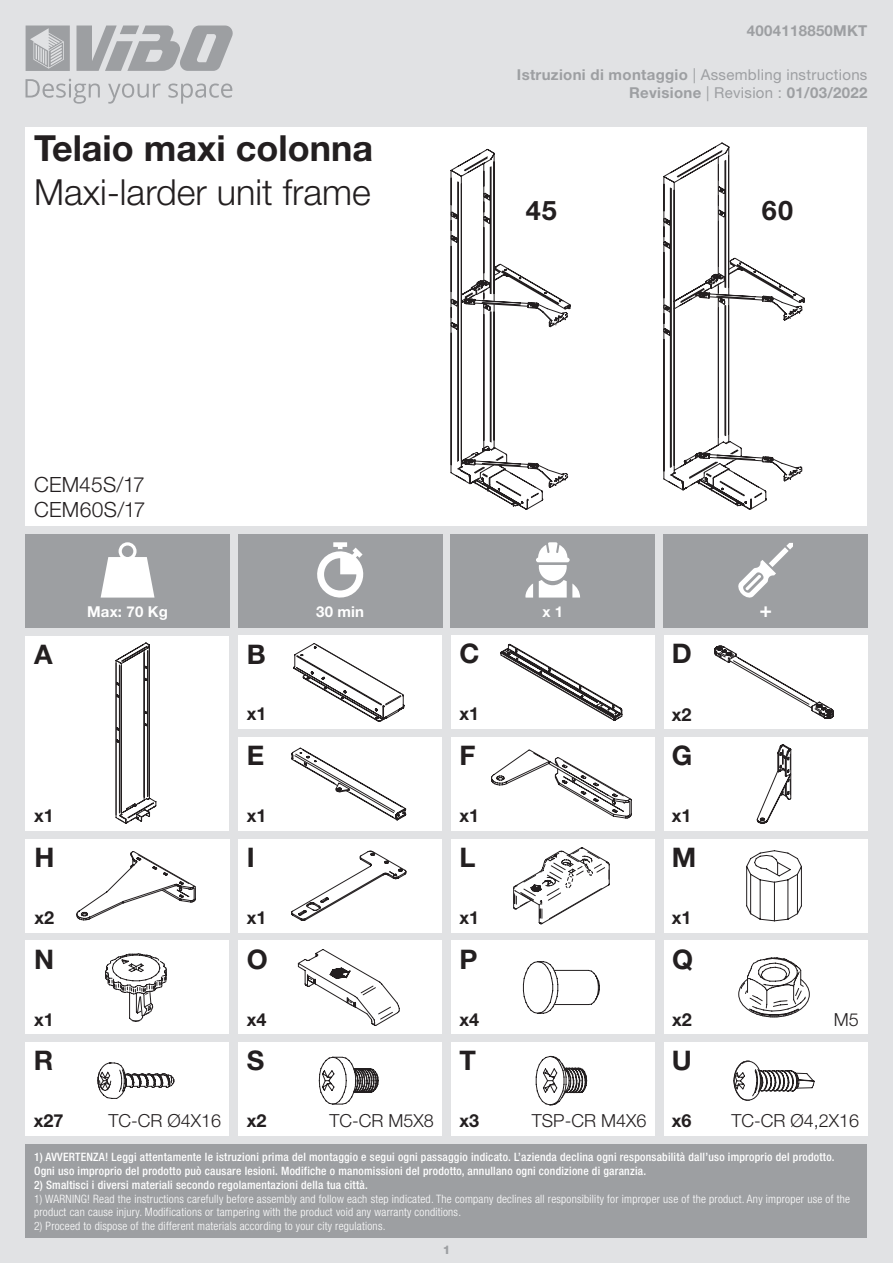
<style>
.page{position:relative;width:893px;height:1263px;background:#e1e2e4}
.page>*{position:absolute;margin:0;border:0;box-sizing:border-box;transform-origin:0 0}
.t1{font:300 36px "Helvetica Neue LT Std";color:#231f20}
.t2{font:700 36px "Helvetica Neue LT Std";color:#231f20}
.t3{font:700 27px "Helvetica Neue LT Pro";color:#231f20}
.t4{font:300 21px/25.2px "Helvetica Neue LT Std";letter-spacing:.015em;color:#231f20}
.t5{font:700 21px "Helvetica Neue LT Pro";color:#fff}
.t6{font:300 18px "Helvetica Neue LT Pro";color:#231f20}
.t7{font:700 18px "Helvetica Neue LT Pro";color:#231f20}
.t8{font:700 15px/18px "Helvetica Neue LT Pro";letter-spacing:.02em;color:#9d9fa2;text-align:right}
.t9{font:700 15px "Helvetica Neue LT Pro";letter-spacing:.01em;color:#fff}
.t10{font:800 12px "Helvetica Neue LT Pro";color:#9d9fa2}
.t11{font:500 condensed 11.55px/13.8px "Helvetica Neue LT Pro";letter-spacing:.02em;color:#fff}
.t12{font:300 condensed 11.55px/13.8px "Helvetica Neue LT Pro";letter-spacing:.02em;color:#fff}
.s1{font-weight:400}
</style>
<div class="page">
<svg style="left:77px;top:26px;width:156px;height:45px"></svg>
<svg style="left:26px;top:26px;width:44px;height:45px"></svg>
<svg style="left:26px;top:79px;width:74px;height:25px"></svg>
<svg style="left:108px;top:84px;width:53px;height:20px"></svg>
<svg style="left:168px;top:84px;width:64px;height:20px"></svg>
<div style="left:26px;top:127px;width:841px;height:398px;background:#fff"></div>
<div style="left:451px;top:534px;width:204px;height:93px;background:#9d9fa2"></div>
<div style="left:238px;top:534px;width:204px;height:93px;background:#9d9fa2"></div>
<svg style="left:317px;top:542px;width:47px;height:56px"></svg>
<svg style="left:525px;top:542px;width:55px;height:56px"></svg>
<div style="left:664px;top:534px;width:204px;height:93px;background:#9d9fa2"></div>
<svg style="left:738px;top:543px;width:55px;height:55px"></svg>
<div style="left:26px;top:1144px;width:841px;height:93px;background:#9d9fa2"></div>
<div style="left:26px;top:534px;width:204px;height:93px;background:#9d9fa2"></div>
<svg style="left:101px;top:542px;width:53px;height:56px"></svg>
<div style="left:26px;top:636px;width:203px;height:195px;background:#fff"></div>
<div style="left:26px;top:941px;width:203px;height:93px;background:#fff"></div>
<div style="left:664px;top:941px;width:203px;height:93px;background:#fff"></div>
<div style="left:238px;top:636px;width:204px;height:93px;background:#fff"></div>
<div style="left:238px;top:737px;width:204px;height:94px;background:#fff"></div>
<div style="left:238px;top:839px;width:204px;height:93px;background:#fff"></div>
<div style="left:26px;top:839px;width:204px;height:93px;background:#fff"></div>
<div style="left:238px;top:941px;width:204px;height:93px;background:#fff"></div>
<div style="left:238px;top:1042px;width:204px;height:94px;background:#fff"></div>
<div style="left:451px;top:636px;width:204px;height:93px;background:#fff"></div>
<div style="left:451px;top:737px;width:204px;height:94px;background:#fff"></div>
<div style="left:451px;top:839px;width:204px;height:93px;background:#fff"></div>
<div style="left:451px;top:941px;width:204px;height:93px;background:#fff"></div>
<div style="left:451px;top:1042px;width:204px;height:94px;background:#fff"></div>
<div style="left:664px;top:636px;width:203px;height:93px;background:#fff"></div>
<div style="left:664px;top:737px;width:203px;height:94px;background:#fff"></div>
<div style="left:664px;top:839px;width:203px;height:93px;background:#fff"></div>
<div style="left:26px;top:1042px;width:203px;height:94px;background:#fff"></div>
<div style="left:664px;top:1042px;width:203px;height:94px;background:#fff"></div>
<svg style="left:115px;top:642px;width:42px;height:182px"></svg>
<svg style="left:293px;top:643px;width:111px;height:79px"></svg>
<svg style="left:500px;top:644px;width:123px;height:77px"></svg>
<svg style="left:714px;top:645px;width:120px;height:74px"></svg>
<svg style="left:291px;top:747px;width:115px;height:74px"></svg>
<svg style="left:491px;top:749px;width:141px;height:70px"></svg>
<svg style="left:513px;top:847px;width:97px;height:77px"></svg>
<svg style="left:757px;top:744px;width:34px;height:80px"></svg>
<svg style="left:76px;top:851px;width:120px;height:69px"></svg>
<svg style="left:291px;top:850px;width:116px;height:71px"></svg>
<svg style="left:298px;top:949px;width:102px;height:77px"></svg>
<svg style="left:746px;top:850px;width:56px;height:71px"></svg>
<svg style="left:105px;top:953px;width:62px;height:69px"></svg>
<svg style="left:523px;top:961px;width:77px;height:53px"></svg>
<svg style="left:319px;top:1056px;width:60px;height:49px"></svg>
<svg style="left:536px;top:1056px;width:51px;height:49px"></svg>
<svg style="left:97px;top:1062px;width:78px;height:37px"></svg>
<svg style="left:733px;top:1060px;width:82px;height:41px"></svg>
<div style="left:734px;top:1061px;width:28px;height:39px;border:1px solid #231f20;border-radius:50%"></div>
<svg style="left:738px;top:957px;width:72px;height:60px"></svg>
<svg style="left:450px;top:149px;width:121px;height:361px"></svg>
<svg style="left:663px;top:142px;width:142px;height:368px"></svg>
<h1 class="t2" style="left:34px;top:126px;width:341px">Telaio maxi colonna</h1>
<h1 class="t1" style="left:34px;top:170px;width:338px">Maxi-larder unit frame</h1>
<h3 class="t4" style="left:34px;top:471px;width:113px">CEM45S/17<br>CEM60S/17</h3>
<p class="t8" style="left:747px;top:22px;width:122px">4004118850MKT</p>
<p class="t8" style="left:517px;top:65px;width:352px">Istruzioni di montaggio <span class="s1">| Assembling instructions<br></span>Revisione <span class="s1">| Revision :</span> 01/03/2022</p>
<h2 class="t3" style="left:526px;top:194px;width:33px">45</h2>
<h2 class="t3" style="left:762px;top:194px;width:33px">60</h2>
<p class="t9" style="left:87px;top:603px;width:82px">Max: 70 Kg</p>
<p class="t9" style="left:316px;top:603px;width:49px">30 min</p>
<p class="t9" style="left:542px;top:603px;width:22px">x 1</p>
<h3 class="t5" style="left:759px;top:597px;width:14px">+</h3>
<h2 class="t3" style="left:34px;top:637px;width:20px">A</h2>
<h2 class="t3" style="left:247px;top:637px;width:21px">B</h2>
<h2 class="t3" style="left:459px;top:637px;width:22px">C</h2>
<h2 class="t3" style="left:672px;top:637px;width:22px">D</h2>
<h3 class="t7" style="left:247px;top:703px;width:21px">x1</h3>
<h3 class="t7" style="left:459px;top:703px;width:21px">x1</h3>
<h3 class="t7" style="left:672px;top:703px;width:21px">x2</h3>
<h2 class="t3" style="left:247px;top:739px;width:19px">E</h2>
<h2 class="t3" style="left:459px;top:739px;width:18px">F</h2>
<h2 class="t3" style="left:672px;top:739px;width:22px">G</h2>
<h3 class="t7" style="left:34px;top:804px;width:21px">x1</h3>
<h3 class="t7" style="left:247px;top:804px;width:21px">x1</h3>
<h3 class="t7" style="left:459px;top:805px;width:21px">x1</h3>
<h3 class="t7" style="left:672px;top:805px;width:21px">x1</h3>
<h2 class="t3" style="left:34px;top:840px;width:22px">H</h2>
<h2 class="t3" style="left:247px;top:840px;width:9px">I</h2>
<h2 class="t3" style="left:459px;top:840px;width:18px">L</h2>
<h2 class="t3" style="left:672px;top:840px;width:26px">M</h2>
<h3 class="t7" style="left:34px;top:906px;width:21px">x2</h3>
<h3 class="t7" style="left:247px;top:906px;width:21px">x1</h3>
<h3 class="t7" style="left:459px;top:906px;width:21px">x1</h3>
<h3 class="t7" style="left:672px;top:906px;width:21px">x1</h3>
<h2 class="t3" style="left:247px;top:942px;width:23px">O</h2>
<h2 class="t3" style="left:34px;top:942px;width:22px">N</h2>
<h2 class="t3" style="left:672px;top:942px;width:23px">Q</h2>
<h2 class="t3" style="left:459px;top:942px;width:20px">P</h2>
<h3 class="t7" style="left:34px;top:1008px;width:21px">x1</h3>
<h3 class="t7" style="left:672px;top:1008px;width:21px">x2</h3>
<h3 class="t7" style="left:247px;top:1008px;width:21px">x4</h3>
<h3 class="t7" style="left:459px;top:1008px;width:21px">x4</h3>
<h2 class="t3" style="left:247px;top:1044px;width:19px">S</h2>
<h2 class="t3" style="left:34px;top:1044px;width:21px">R</h2>
<h2 class="t3" style="left:672px;top:1044px;width:22px">U</h2>
<h2 class="t3" style="left:459px;top:1044px;width:18px">T</h2>
<h3 class="t6" style="left:834px;top:1008px;width:27px">M5</h3>
<h3 class="t7" style="left:34px;top:1110px;width:31px">x27</h3>
<h3 class="t6" style="left:108px;top:1110px;width:114px">TC-CR Ø4X16</h3>
<h3 class="t6" style="left:329px;top:1110px;width:106px">TC-CR M5X8</h3>
<h3 class="t6" style="left:532px;top:1110px;width:116px">TSP-CR M4X6</h3>
<h3 class="t7" style="left:672px;top:1110px;width:21px">x6</h3>
<h3 class="t6" style="left:731px;top:1110px;width:129px">TC-CR Ø4,2X16</h3>
<h3 class="t7" style="left:247px;top:1110px;width:21px">x2</h3>
<h3 class="t7" style="left:459px;top:1110px;width:21px">x3</h3>
<p class="t11" style="left:34px;top:1150px;width:802px">1) AVVERTENZA! Leggi attentamente le istruzioni prima del montaggio e segui ogni passaggio indicato. L’azienda declina ogni responsabilità dall’uso improprio del prodotto.<br>Ogni uso improprio del prodotto può causare lesioni. Modifiche o manomissioni del prodotto, annullano ogni condizione di garanzia.</p>
<p class="t11" style="left:34px;top:1177px;width:335px">2) Smaltisci i diversi materiali secondo regolamentazioni della tua città.</p>
<p class="t12" style="left:34px;top:1191px;width:817px">1) WARNING! Read the instructions carefully before assembly and follow each step indicated. The company declines all responsibility for improper use of the product. Any improper use of the product can cause injury. Modifications or tampering with the product void any warranty conditions.</p>
<p class="t12" style="left:34px;top:1219px;width:353px">2) Proceed to dispose of the different materials according to your city regulations.</p>
<p class="t10" style="left:443px;top:1242px;width:9px">1</p>
</div>
